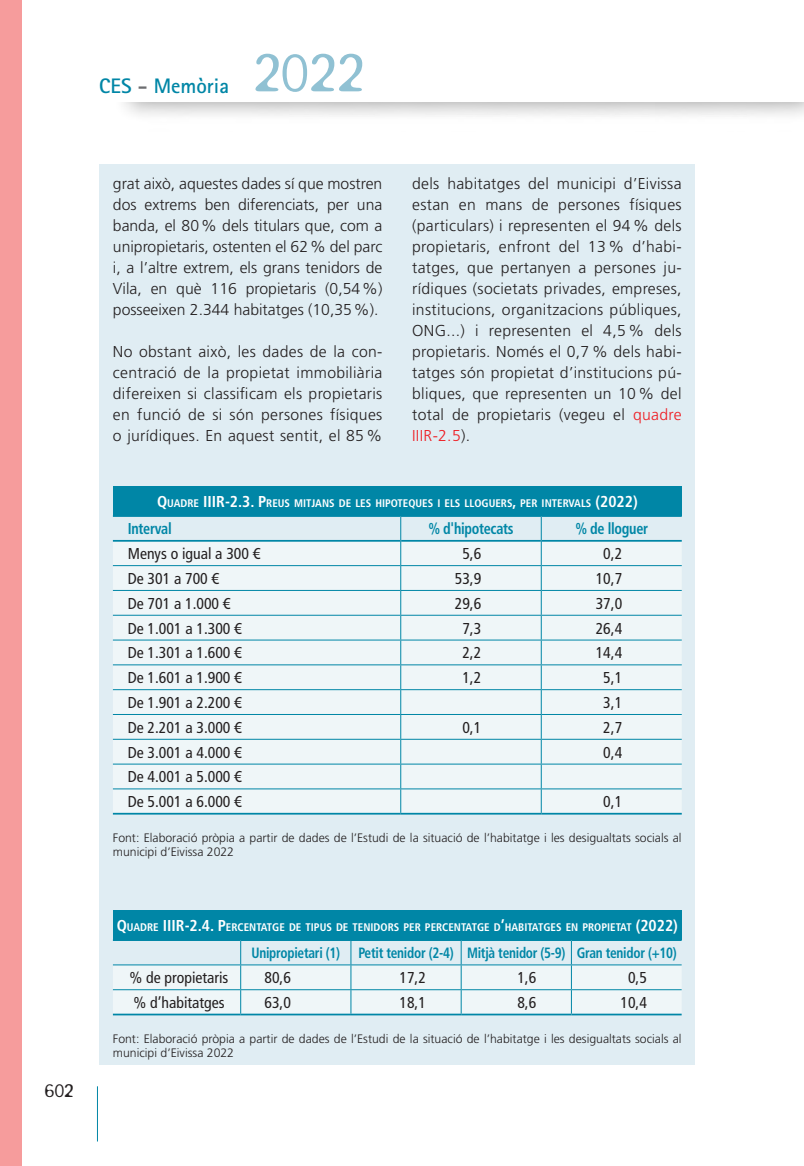
<style>
.page{position:relative;width:804px;height:1166px;background:#fff}
.page>*{position:absolute;margin:0;border:0;box-sizing:border-box;transform-origin:0 0}
.t1{font:300 61.07px "Blur";color:#90c1d3}
.t2{font:700 21px "Rotis Sans Serif";color:#0086a6}
.t3{font:300 21px "Blur";color:#231f20}
.t4{font:300 15.75px/21px "Frutiger LT Std";letter-spacing:.02em;color:#231f20;text-align:justify}
.t5{font:condensed 15.75px/24.8px "Frutiger LT Std";color:#231f20}
.t6{font:700 condensed 15.75px "Frutiger LT Std";letter-spacing:-.02em;color:#0086a6;scale:.9 1}
.t7{font:700 condensed 14.88px "Frutiger LT Std";letter-spacing:-.02em;color:#0086a6;scale:.9 1}
.t8{font:300 12.25px/14px "Frutiger LT Std";color:#231f20}
.t9{font:700 condensed 11.03px "Frutiger LT Std";color:#fff}
.s1{color:#6c6d70}
.s2{color:#ee1d23}
.s3{font-size:15.75px}
</style>
<div class="page">
<hr style="left:97px;top:1086px;width:1px;height:55px;background:#0086a6">
<div style="left:0;top:0;width:21px;height:1166px;background:#f69c9c"></div>
<div style="left:99px;top:164px;width:595px;height:900px;background:#e0edf3"></div>
<div style="left:113px;top:910px;width:568px;height:30px;background:#0086a6"></div>
<hr style="left:113px;top:939px;width:128px;height:2px;background:#0086a6">
<hr style="left:241px;top:939px;width:110px;height:2px;background:#0086a6">
<hr style="left:351px;top:939px;width:110px;height:2px;background:#0086a6">
<hr style="left:461px;top:939px;width:110px;height:2px;background:#0086a6">
<hr style="left:571px;top:939px;width:110px;height:2px;background:#0086a6">
<hr style="left:113px;top:1013px;width:128px;height:2px;background:#0086a6">
<hr style="left:241px;top:1013px;width:110px;height:2px;background:#0086a6">
<hr style="left:351px;top:1013px;width:110px;height:2px;background:#0086a6">
<hr style="left:461px;top:1013px;width:110px;height:2px;background:#0086a6">
<hr style="left:571px;top:1013px;width:110px;height:2px;background:#0086a6">
<svg style="left:113px;top:941px;width:568px;height:73px"></svg>
<div style="left:113px;top:486px;width:568px;height:30px;background:#0086a6"></div>
<div style="left:113px;top:542px;width:568px;height:271px;background:#eff6f8"></div>
<hr style="left:113px;top:515px;width:288px;height:2px;background:#0086a6">
<hr style="left:401px;top:515px;width:140px;height:2px;background:#0086a6">
<hr style="left:541px;top:515px;width:140px;height:2px;background:#0086a6">
<hr style="left:113px;top:540px;width:287px;height:2px;background:#0086a6">
<hr style="left:401px;top:540px;width:140px;height:2px;background:#0086a6">
<hr style="left:541px;top:540px;width:140px;height:2px;background:#0086a6">
<hr style="left:113px;top:813px;width:288px;height:1px;background:#0086a6">
<hr style="left:401px;top:813px;width:140px;height:1px;background:#0086a6">
<hr style="left:541px;top:813px;width:140px;height:1px;background:#0086a6">
<hr style="left:113px;top:565px;width:288px;height:1px;background:#0086a6">
<hr style="left:401px;top:565px;width:140px;height:1px;background:#0086a6">
<hr style="left:541px;top:565px;width:140px;height:1px;background:#0086a6">
<hr style="left:113px;top:590px;width:288px;height:1px;background:#0086a6">
<hr style="left:401px;top:590px;width:140px;height:1px;background:#0086a6">
<hr style="left:541px;top:590px;width:140px;height:1px;background:#0086a6">
<hr style="left:113px;top:615px;width:288px;height:1px;background:#0086a6">
<hr style="left:401px;top:615px;width:140px;height:1px;background:#0086a6">
<hr style="left:541px;top:615px;width:140px;height:1px;background:#0086a6">
<hr style="left:113px;top:639px;width:288px;height:1px;background:#0086a6">
<hr style="left:401px;top:639px;width:140px;height:1px;background:#0086a6">
<hr style="left:541px;top:639px;width:140px;height:1px;background:#0086a6">
<hr style="left:113px;top:664px;width:288px;height:1px;background:#0086a6">
<hr style="left:401px;top:664px;width:140px;height:1px;background:#0086a6">
<hr style="left:541px;top:664px;width:140px;height:1px;background:#0086a6">
<hr style="left:113px;top:689px;width:288px;height:1px;background:#0086a6">
<hr style="left:401px;top:689px;width:140px;height:1px;background:#0086a6">
<hr style="left:541px;top:689px;width:140px;height:1px;background:#0086a6">
<hr style="left:113px;top:714px;width:288px;height:1px;background:#0086a6">
<hr style="left:401px;top:714px;width:140px;height:1px;background:#0086a6">
<hr style="left:541px;top:714px;width:140px;height:1px;background:#0086a6">
<hr style="left:113px;top:739px;width:288px;height:1px;background:#0086a6">
<hr style="left:401px;top:739px;width:140px;height:1px;background:#0086a6">
<hr style="left:541px;top:739px;width:140px;height:1px;background:#0086a6">
<hr style="left:113px;top:763px;width:288px;height:1px;background:#0086a6">
<hr style="left:401px;top:763px;width:140px;height:1px;background:#0086a6">
<hr style="left:541px;top:763px;width:140px;height:1px;background:#0086a6">
<hr style="left:113px;top:788px;width:288px;height:1px;background:#0086a6">
<hr style="left:401px;top:788px;width:140px;height:1px;background:#0086a6">
<hr style="left:541px;top:788px;width:140px;height:1px;background:#0086a6">
<svg style="left:400px;top:517px;width:1px;height:296px"></svg>
<svg style="left:541px;top:517px;width:1px;height:296px"></svg>
<h2 class="t2" style="left:99px;top:73px;width:131px">CES <span class="s1">-</span> Memòria</h2>
<h1 class="t1" style="left:252px;top:39px;width:113px">2022</h1>
<h2 class="t3" style="left:45px;top:1079px;width:30px">602</h2>
<p class="t4" style="left:113px;top:173px;width:271px">grat això, aquestes dades sí que mostren dos extrems ben diferenciats, per una banda, el 80% dels titulars que, com a unipropietaris, ostenten el 62% del parc i, a l’altre extrem, els grans tenidors de Vila, en què 116 propietaris (0,54%) posseeixen 2.344 habitatges (10,35%).</p>
<p class="t4" style="left:113px;top:341px;width:271px">No obstant això, les dades de la con&shy;centració de la propietat immobiliària difereixen si classificam els propietaris en funció de si són persones físiques o jurídiques. En aquest sentit, el 85%</p>
<p class="t4" style="left:412px;top:173px;width:271px">dels habitatges del municipi d’Eivissa estan en mans de persones físiques (particulars) i representen el 94% dels propietaris, enfront del 13% d’habi&shy;tatges, que pertanyen a persones ju&shy;rídiques (societats privades, empreses, institucions, organitzacions públiques, ONG...) i representen el 4,5% dels propietaris. Només el 0,7% dels habi&shy;tatges són propietat d’institucions pú&shy;bliques, que representen un 10% del total de propietaris (vegeu el <span class="s2">quadre IIIR-2.5</span>).</p>
<p class="t9" style="left:157px;top:497px;width:482px"><span class="s3">Q</span>UADRE <span class="s3">IIIR-2.3. P</span>REUS MITJANS DE LES HIPOTEQUES I ELS LLOGUERS<span class="s3">,</span> PER INTERVALS <span class="s3">(2022)</span></p>
<p class="t6" style="left:128px;top:519px;width:50px">Interval</p>
<p class="t6" style="left:428px;top:519px;width:96px">% d'hipotecats</p>
<p class="t6" style="left:575px;top:519px;width:82px">% de lloguer</p>
<p class="t5" style="left:128px;top:541px;width:134px">Menys o igual a 300 €</p>
<p class="t5" style="left:462px;top:541px;width:20px">5,6</p>
<p class="t5" style="left:603px;top:541px;width:20px">0,2</p>
<p class="t5" style="left:128px;top:566px;width:93px">De 301 a 700 €</p>
<p class="t5" style="left:455px;top:566px;width:28px">53,9</p>
<p class="t5" style="left:595px;top:566px;width:28px">10,7</p>
<p class="t5" style="left:128px;top:591px;width:104px">De 701 a 1.000 €</p>
<p class="t5" style="left:455px;top:591px;width:28px">29,6</p>
<p class="t5" style="left:595px;top:591px;width:28px">37,0</p>
<p class="t5" style="left:128px;top:616px;width:116px">De 1.001 a 1.300 €</p>
<p class="t5" style="left:462px;top:616px;width:20px">7,3</p>
<p class="t5" style="left:595px;top:616px;width:28px">26,4</p>
<p class="t5" style="left:128px;top:640px;width:116px">De 1.301 a 1.600 €</p>
<p class="t5" style="left:462px;top:640px;width:20px">2,2</p>
<p class="t5" style="left:595px;top:640px;width:28px">14,4</p>
<p class="t5" style="left:128px;top:665px;width:116px">De 1.601 a 1.900 €</p>
<p class="t5" style="left:462px;top:665px;width:20px">1,2</p>
<p class="t5" style="left:603px;top:665px;width:20px">5,1</p>
<p class="t5" style="left:128px;top:690px;width:116px">De 1.901 a 2.200 €</p>
<p class="t5" style="left:603px;top:690px;width:20px">3,1</p>
<p class="t5" style="left:128px;top:715px;width:116px">De 2.201 a 3.000 €</p>
<p class="t5" style="left:462px;top:715px;width:20px">0,1</p>
<p class="t5" style="left:603px;top:715px;width:20px">2,7</p>
<p class="t5" style="left:128px;top:740px;width:116px">De 3.001 a 4.000 €</p>
<p class="t5" style="left:603px;top:740px;width:20px">0,4</p>
<p class="t5" style="left:128px;top:765px;width:116px">De 4.001 a 5.000 €<br>De 5.001 a 6.000 €</p>
<p class="t5" style="left:603px;top:789px;width:20px">0,1</p>
<p class="t8" style="left:113px;top:831px;width:570px">Font: Elaboració pròpia a partir de dades de l’Estudi de la situació de l’habitatge i les desigualtats socials al municipi d’Eivissa 2022</p>
<p class="t9" style="left:117px;top:921px;width:562px"><span class="s3">Q</span>UADRE <span class="s3">IIIR-2.4. P</span>ERCENTATGE DE TIPUS DE TENIDORS PER PERCENTATGE D<span class="s3">’</span>HABITATGES EN PROPIETAT <span class="s3">(2022)</span></p>
<p class="t7" style="left:251px;top:944px;width:474px">Unipropietari (1) Petit tenidor (2-4) Mitjà tenidor (5-9) Gran tenidor (+10)</p>
<p class="t5" style="left:130px;top:965px;width:100px">% de propietaris</p>
<p class="t5" style="left:264px;top:965px;width:28px">80,6</p>
<p class="t5" style="left:399px;top:965px;width:28px">17,2</p>
<p class="t5" style="left:517px;top:965px;width:20px">1,6</p>
<p class="t5" style="left:628px;top:965px;width:20px">0,5</p>
<p class="t5" style="left:134px;top:990px;width:92px">% d’habitatges</p>
<p class="t5" style="left:264px;top:990px;width:28px">63,0</p>
<p class="t5" style="left:399px;top:990px;width:28px">18,1</p>
<p class="t5" style="left:517px;top:990px;width:20px">8,6</p>
<p class="t5" style="left:620px;top:990px;width:28px">10,4</p>
<p class="t8" style="left:113px;top:1032px;width:570px">Font: Elaboració pròpia a partir de dades de l’Estudi de la situació de l’habitatge i les desigualtats socials al municipi d’Eivissa 2022</p>
</div>
